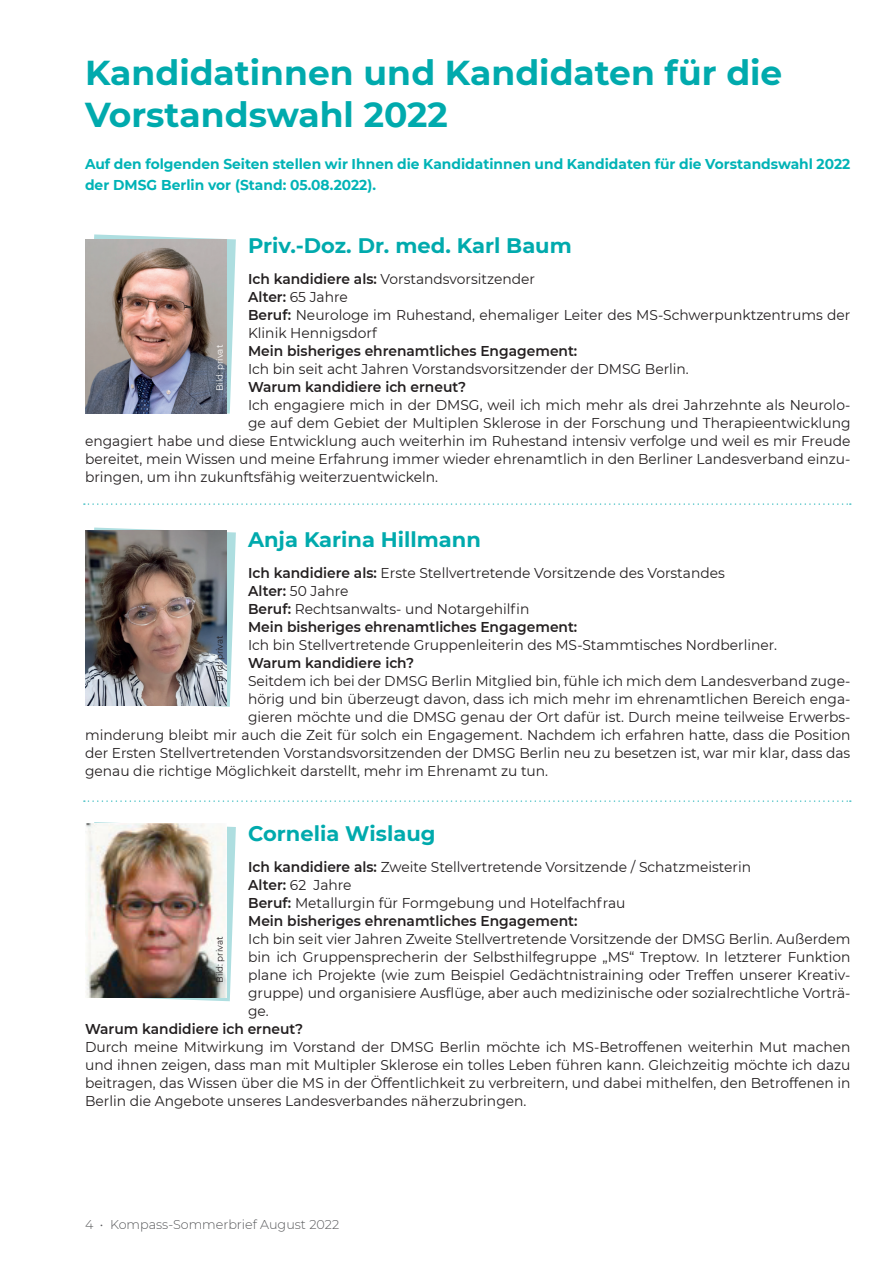
<style>
.page{position:relative;width:893px;height:1263px;background:#fff}
.page>*{position:absolute;margin:0;border:0;box-sizing:border-box;transform-origin:0 0}
.t1{font:700 34.5px/42px "Montserrat";color:#00aaad}
.t2{font:700 21px "Montserrat";color:#00aaad}
.t3{font:14.25px/18px "Montserrat";color:#231f20}
.t4{font:700 14.25px/21px "Montserrat";color:#00b3b6}
.t5{font:600 14.25px "Montserrat";color:#231f20}
.t6{font:300 12.75px "Montserrat";color:#57585a}
.t7{font:9px "Montserrat";color:#231f20}
.t8{font:9px "Montserrat";color:#fff}
.s1{font-weight:600}
</style>
<div class="page">
<svg style="left:94px;top:234px;width:142px;height:180px"></svg>
<svg style="left:88px;top:527px;width:148px;height:180px"></svg>
<svg style="left:94px;top:822px;width:142px;height:179px"></svg>
<img style="left:85px;top:239px;width:142px;height:175px">
<img style="left:85px;top:531px;width:142px;height:174px">
<img style="left:85px;top:823px;width:142px;height:175px">
<svg style="left:84px;top:503px;width:767px;height:2px"></svg>
<svg style="left:84px;top:800px;width:767px;height:2px"></svg>
<h1 class="t1" style="left:85px;top:50px;width:699px">Kandidatinnen und Kandidaten für die<br>Vorstandswahl 2022</h1>
<p class="t4" style="left:85px;top:153px;width:767px">Auf den folgenden Seiten stellen wir Ihnen die Kandidatinnen und Kandidaten für die Vorstandswahl 2022 der DMSG Berlin vor (Stand: 05.08.2022).</p>
<h2 class="t2" style="left:248px;top:230px;width:325px">Priv.-Doz. Dr. med. Karl Baum</h2>
<p class="t3" style="left:248px;top:269px;width:604px"><span class="s1">Ich kandidiere als:</span> Vorstandsvorsitzender<br><span class="s1">Alter:</span> 65 Jahre<br><span class="s1">Beruf:</span> Neurologe im Ruhestand, ehemaliger Leiter des MS-Schwerpunktzentrums der Klinik Hennigsdorf</p>
<p class="t5" style="left:248px;top:340px;width:331px">Mein bisheriges ehrenamtliches Engagement:</p>
<p class="t3" style="left:248px;top:359px;width:442px">Ich bin seit acht Jahren Vorstandsvorsitzender der DMSG Berlin.</p>
<p class="t5" style="left:248px;top:376px;width:220px">Warum kandidiere ich erneut?</p>
<p class="t3" style="left:248px;top:395px;width:604px">Ich engagiere mich in der DMSG, weil ich mich mehr als drei Jahrzehnte als Neurolo-</p>
<p class="t3" style="left:248px;top:413px;width:604px">ge auf dem Gebiet der Multiplen Sklerose in der Forschung und Therapieentwicklung</p>
<p class="t3" style="left:85px;top:431px;width:767px">engagiert habe und diese Entwicklung auch weiterhin im Ruhestand intensiv verfolge und weil es mir Freude</p>
<p class="t3" style="left:85px;top:449px;width:767px">bereitet, mein Wissen und meine Erfahrung immer wieder ehrenamtlich in den Berliner Landesverband einzu-</p>
<p class="t3" style="left:85px;top:467px;width:355px">bringen, um ihn zukunftsfähig weiterzuentwickeln.</p>
<p class="t8" style="left:213px;top:391px;width:48px;rotate:-90deg">Bild: privat</p>
<h2 class="t2" style="left:248px;top:524px;width:234px">Anja Karina Hillmann</h2>
<p class="t3" style="left:248px;top:563px;width:478px"><span class="s1">Ich kandidiere als:</span> Erste Stellvertretende Vorsitzende des Vorstandes <span class="s1">Alter:</span> 50 Jahre<br><span class="s1">Beruf:</span> Rechtsanwalts- und Notargehilfin<br><span class="s1">Mein bisheriges ehrenamtliches Engagement:</span></p>
<p class="t3" style="left:248px;top:635px;width:531px">Ich bin Stellvertretende Gruppenleiterin des MS-Stammtisches Nordberliner.</p>
<p class="t5" style="left:248px;top:652px;width:168px">Warum kandidiere ich?</p>
<p class="t3" style="left:248px;top:671px;width:604px">Seitdem ich bei der DMSG Berlin Mitglied bin, fühle ich mich dem Landesverband zuge-</p>
<p class="t3" style="left:248px;top:689px;width:604px">hörig und bin überzeugt davon, dass ich mich mehr im ehrenamtlichen Bereich enga-</p>
<p class="t3" style="left:248px;top:707px;width:604px">gieren möchte und die DMSG genau der Ort dafür ist. Durch meine teilweise Erwerbs-</p>
<p class="t3" style="left:85px;top:725px;width:767px">minderung bleibt mir auch die Zeit für solch ein Engagement. Nachdem ich erfahren hatte, dass die Position</p>
<p class="t3" style="left:85px;top:743px;width:767px">der Ersten Stellvertretenden Vorstandsvorsitzenden der DMSG Berlin neu zu besetzen ist, war mir klar, dass das</p>
<p class="t3" style="left:85px;top:761px;width:465px">genau die richtige Möglichkeit darstellt, mehr im Ehrenamt zu tun.</p>
<p class="t7" style="left:213px;top:682px;width:48px;rotate:-90deg">Bild: privat</p>
<h2 class="t2" style="left:248px;top:818px;width:189px">Cornelia Wislaug</h2>
<p class="t3" style="left:248px;top:857px;width:504px"><span class="s1">Ich kandidiere als:</span> Zweite Stellvertretende Vorsitzende / Schatzmeisterin <span class="s1">Alter:</span> 62 Jahre<br><span class="s1">Beruf:</span> Metallurgin für Formgebung und Hotelfachfrau<br><span class="s1">Mein bisheriges ehrenamtliches Engagement:</span></p>
<p class="t3" style="left:248px;top:929px;width:604px;text-align:justify">Ich bin seit vier Jahren Zweite Stellvertretende Vorsitzende der DMSG Berlin. Außerdem bin ich Gruppensprecherin der Selbsthilfegruppe „MS“ Treptow. In letzterer Funktion plane ich Projekte (wie zum Beispiel Gedächtnistraining oder Treffen unserer Kreativ&shy;gruppe) und organisiere Ausflüge, aber auch medizinische oder sozialrechtliche Vorträ&shy;ge.</p>
<p class="t5" style="left:85px;top:1018px;width:220px">Warum kandidiere ich erneut?</p>
<p class="t3" style="left:85px;top:1037px;width:767px;text-align:justify">Durch meine Mitwirkung im Vorstand der DMSG Berlin möchte ich MS-Betroffenen weiterhin Mut machen und ihnen zeigen, dass man mit Multipler Sklerose ein tolles Leben führen kann. Gleichzeitig möchte ich dazu beitragen, das Wissen über die MS in der Öffentlichkeit zu verbreitern, und dabei mithelfen, den Betroffenen in Berlin die Angebote unseres Landesverbandes näherzubringen.</p>
<p class="t7" style="left:213px;top:983px;width:48px;rotate:-90deg">Bild: privat</p>
<p class="t6" style="left:85px;top:1215px;width:256px">4 • Kompass-Sommerbrief August 2022</p>
</div>
